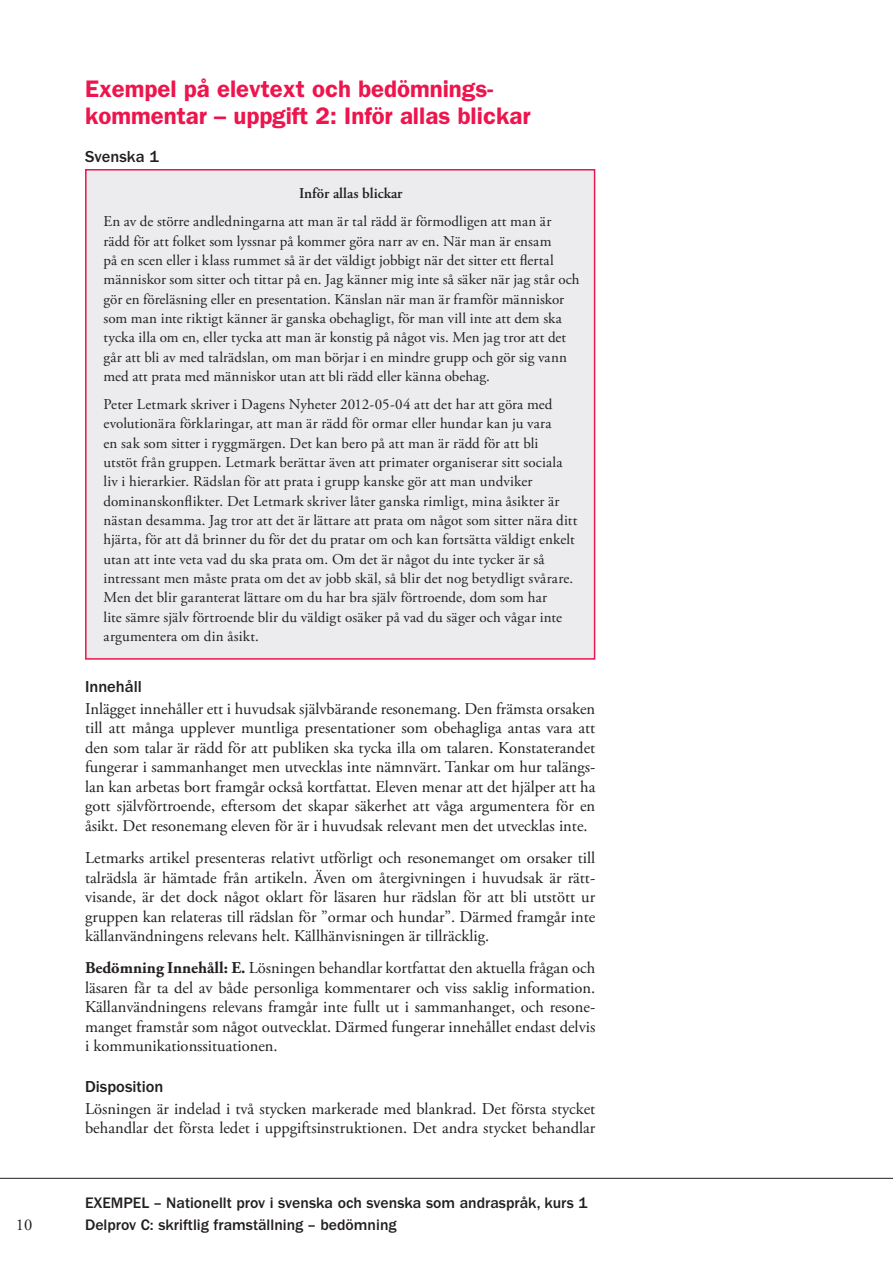
<style>
.page{position:relative;width:893px;height:1263px;background:#fff}
.page>*{position:absolute;margin:0;border:0;box-sizing:border-box;transform-origin:0 0}
.Rubrik_4{font:600 24px/27px "ITC Franklin Gothic Std";color:#ed154e}
.Brödtext_2{font:16.5px/19.5px "Adobe Garamond Pro";color:#231f20;text-align:justify}
.Brödtext_1{font:16.5px/19.5px "Adobe Garamond Pro";color:#231f20;text-align:justify}
.Rubrik_4-2{font:500 16.5px "ITC Franklin Gothic Std";color:#231f20}
.Rubrik_5{font:500 15.75px "ITC Franklin Gothic Std";color:#231f20}
.Elevtext_1{font:15px/19.4px "Adobe Garamond Pro";letter-spacing:.005em;color:#231f20}
.Elevtext_indrag{font:600 15px "Adobe Garamond Pro";color:#231f20}
.s1{font-weight:700}
</style>
<div class="page">
<hr style="left:0;top:1178px;width:893px;height:1px;background:#231f20">
<div style="left:86px;top:170px;width:509px;height:489px;background:#ececee"></div>
<div style="left:85px;top:169px;width:510px;height:491px;border:2px solid #ed154e"></div>
<p class="Brödtext_1" style="left:16px;top:1216px;width:18px">10</p>
<p class="Rubrik_4" style="left:85px;top:75px;width:447px">Exempel på elevtext och bedömnings&shy;kommentar – uppgift 2: Inför allas blickar</p>
<p class="Rubrik_4-2" style="left:85px;top:147px;width:75px">Svenska 1</p>
<p class="Elevtext_indrag" style="left:299px;top:185px;width:105px">Inför allas blickar</p>
<p class="Elevtext_1" style="left:104px;top:212px;width:477px">En av de större andledningarna att man är tal rädd är förmodligen att man är rädd för att folket som lyssnar på kommer göra narr av en. När man är ensam<br>på en scen eller i klass rummet så är det väldigt jobbigt när det sitter ett flertal människor som sitter och tittar på en. Jag känner mig inte så säker när jag står och gör en föreläsning eller en presentation. Känslan när man är framför människor som man inte riktigt känner är ganska obehagligt, för man vill inte att dem ska tycka illa om en, eller tycka att man är konstig på något vis. Men jag tror att det går att bli av med talrädslan, om man börjar i en mindre grupp och gör sig vann med att prata med människor utan att bli rädd eller känna obehag.</p>
<p class="Elevtext_1" style="left:104px;top:395px;width:475px">Peter Letmark skriver i Dagens Nyheter 2012-05-04 att det har att göra med evolutionära förklaringar, att man är rädd för ormar eller hundar kan ju vara<br>en sak som sitter i ryggmärgen. Det kan bero på att man är rädd för att bli<br>utstöt från gruppen. Letmark berättar även att primater organiserar sitt sociala liv i hierarkier. Rädslan för att prata i grupp kanske gör att man undviker dominanskonflikter. Det Letmark skriver låter ganska rimligt, mina åsikter är nästan desamma. Jag tror att det är lättare att prata om något som sitter nära ditt hjärta, för att då brinner du för det du pratar om och kan fortsätta väldigt enkelt utan att inte veta vad du ska prata om. Om det är något du inte tycker är så intressant men måste prata om det av jobb skäl, så blir det nog betydligt svårare.<br>Men det blir garanterat lättare om du har bra själv förtroende, dom som har<br>lite sämre själv förtroende blir du väldigt osäker på vad du säger och vågar inte argumentera om din åsikt.</p>
<p class="Rubrik_4-2" style="left:85px;top:677px;width:58px">Innehåll</p>
<p class="Brödtext_1" style="left:85px;top:699px;width:512px">Inlägget innehåller ett i huvudsak självbärande resonemang. Den främsta orsaken till att många upplever muntliga presentationer som obehagliga antas vara att den som talar är rädd för att publiken ska tycka illa om talaren. Konstaterandet fungerar i sammanhanget men utvecklas inte nämnvärt. Tankar om hur talängs&shy;lan kan arbetas bort framgår också kortfattat. Eleven menar att det hjälper att ha gott självförtroende, eftersom det skapar säkerhet att våga argumentera för en åsikt. Det resonemang eleven för är i huvudsak relevant men det utvecklas inte.</p>
<p class="Brödtext_2" style="left:85px;top:849px;width:512px">Letmarks artikel presenteras relativt utförligt och resonemanget om orsaker till talrädsla är hämtade från artikeln. Även om återgivningen i huvudsak är rätt&shy;visande, är det dock något oklart för läsaren hur rädslan för att bli utstött ur gruppen kan relateras till rädslan för ”ormar och hundar”. Därmed framgår inte källanvändningens relevans helt. Källhänvisningen är tillräcklig.</p>
<p class="Brödtext_2" style="left:85px;top:959px;width:512px"><span class="s1">Bedömning Innehåll: E.</span> Lösningen behandlar kortfattat den aktuella frågan och läsaren får ta del av både personliga kommentarer och viss saklig information.<br>Källanvändningens relevans framgår inte fullt ut i sammanhanget, och resone&shy;manget framstår som något outvecklat. Därmed fungerar innehållet endast delvis i kommunikationssituationen.</p>
<p class="Rubrik_4-2" style="left:85px;top:1077px;width:80px">Disposition</p>
<p class="Brödtext_1" style="left:85px;top:1099px;width:512px">Lösningen är indelad i två stycken markerade med blankrad. Det första stycket behandlar det första ledet i uppgiftsinstruktionen. Det andra stycket behandlar</p>
<p class="Rubrik_5" style="left:85px;top:1194px;width:504px">EXEMPEL – Nationellt prov i svenska och svenska som andraspråk, kurs 1</p>
<p class="Rubrik_5" style="left:85px;top:1215px;width:313px">Delprov C: skriftlig framställning – bedömning</p>
</div>
